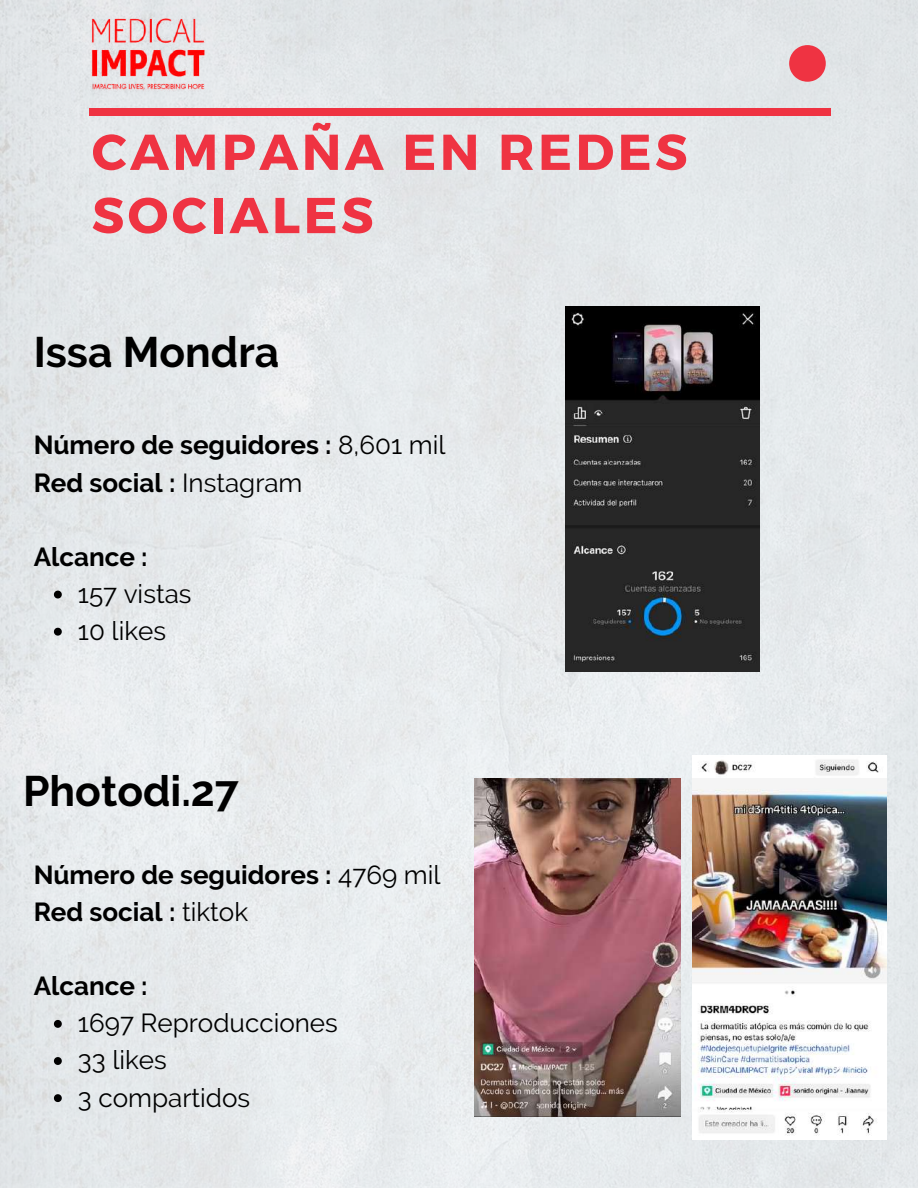
<style>
.page{position:relative;width:918px;height:1188px;background:#e5e9eb}
.page>*{position:absolute;margin:0;border:0;box-sizing:border-box;transform-origin:0 0}
.t1{font:700 50.4px/63.3px "Montserrat";letter-spacing:.07em;color:#ef3342}
.t2{font:700 42.6px "Raleway";color:#000}
.t3{font:700 26.1px/37.2px "Raleway";color:#000}
.t4{font:26.1px/37.2px "Raleway";color:#000}
.s1{font-weight:400}
</style>
<div class="page">
<div style="left:89px;top:108px;width:741px;height:8px;background:#ef3342"></div>
<svg style="left:789px;top:45px;width:37px;height:37px"></svg>
<img style="left:89px;top:17px;width:118px;height:75px">
<svg style="left:54px;top:591px;width:8px;height:7px"></svg>
<svg style="left:54px;top:628px;width:8px;height:8px"></svg>
<svg style="left:54px;top:1020px;width:8px;height:8px"></svg>
<svg style="left:54px;top:1057px;width:8px;height:8px"></svg>
<svg style="left:54px;top:1094px;width:8px;height:8px"></svg>
<img style="left:566px;top:307px;width:193px;height:364px">
<img style="left:693px;top:755px;width:193px;height:384px">
<img style="left:474px;top:779px;width:206px;height:337px">
<h1 class="t1" style="left:92px;top:118px;width:597px">CAMPAÑA EN REDES<br>SOCIALES</h1>
<h2 class="t2" style="left:34px;top:327px;width:247px">Issa Mondra</h2>
<p class="t3" style="left:34px;top:427px;width:413px">Número de seguidores : <span class="s1">8,601 mil<br></span>Red social : <span class="s1">Instagram</span></p>
<p class="t3" style="left:34px;top:538px;width:115px">Alcance :</p>
<p class="t4" style="left:78px;top:575px;width:115px">157 vistas<br>10 likes</p>
<h2 class="t2" style="left:23px;top:766px;width:217px">Photodi.27</h2>
<p class="t3" style="left:34px;top:856px;width:408px">Número de seguidores : <span class="s1">4769 mil<br></span>Red social : <span class="s1">tiktok</span></p>
<p class="t3" style="left:34px;top:967px;width:115px">Alcance :</p>
<p class="t4" style="left:78px;top:1005px;width:262px">1697 Reproducciones<br>33 likes<br>3 compartidos</p>
</div>
